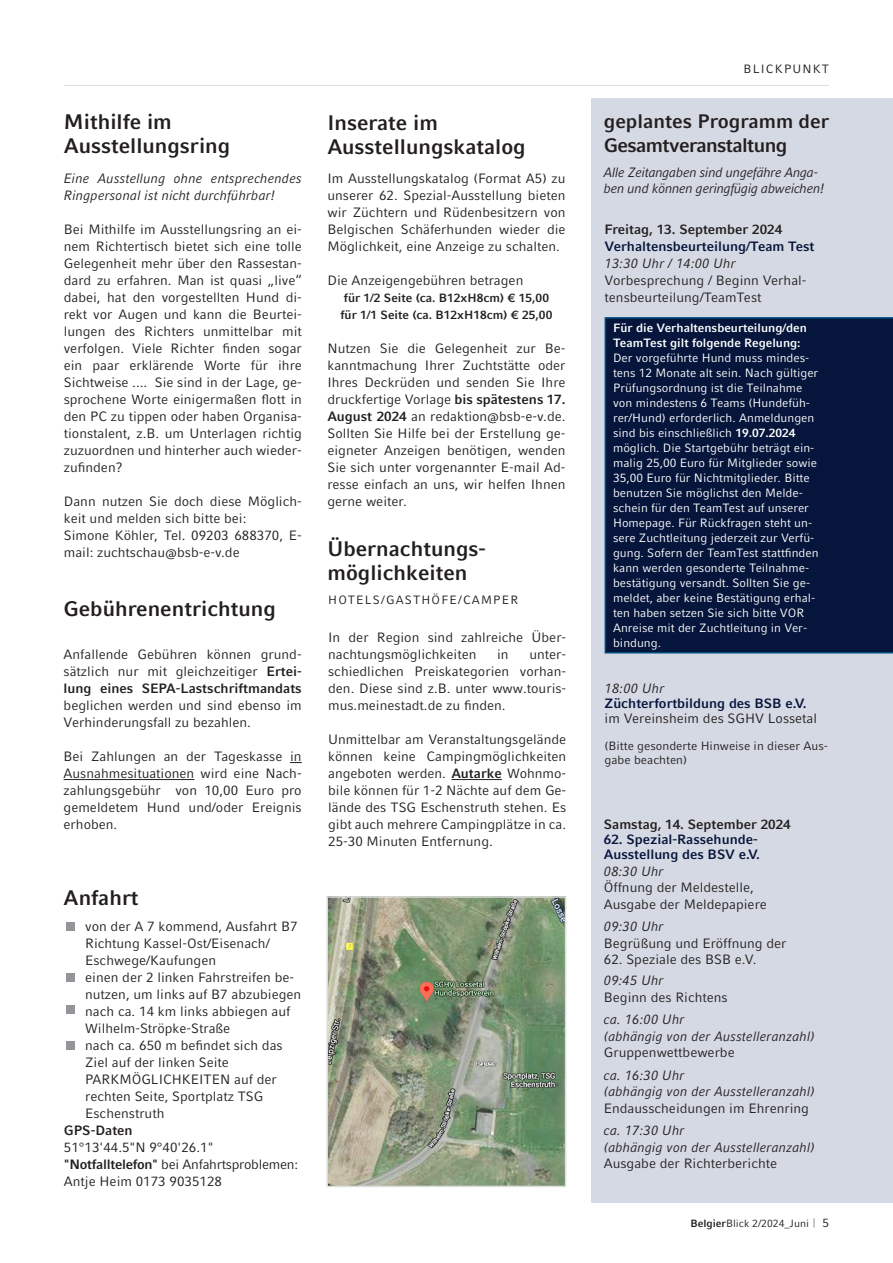
<style>
.page{position:relative;width:893px;height:1263px;background:#fff}
.page>*{position:absolute;margin:0;border:0;box-sizing:border-box;transform-origin:0 0}
.t1{font:700 21px/24px "Compatil Fact LT Pro";color:#231f20}
.t2{font:700 19.5px/24px "Compatil Fact LT Pro";letter-spacing:-.03em;color:#231f20}
.t3{font:13.5px/17px "Compatil Fact LT Pro";color:#231f20;text-align:justify}
.t4{font:italic 13.5px/16.5px "Compatil Fact LT Pro";color:#231f20}
.t5{font:700 13.5px/15px "Compatil Fact LT Pro";color:#06153b}
.t6{font:italic 13.5px/16.5px "Compatil Fact LT Pro";letter-spacing:-.03em;color:#231f20}
.t7{font:700 13.5px "Compatil Fact LT Pro";color:#231f20}
.t8{font:12px/15px "Compatil Fact LT Pro";color:#fff}
.t9{font:12px/13.5px "Compatil Fact LT Pro";color:#231f20}
.t10{font:700 12px/17px "Compatil Fact LT Pro";color:#231f20}
.t11{font:700 12px/15px "Compatil Fact LT Pro";color:#fff}
.t12{font:12px "Compatil Fact LT Pro";letter-spacing:.1em;color:#231f20}
.t13{font:10.5px "Compatil Fact LT Pro";color:#231f20}
.s1{font-weight:700}
.s2{font-size:12px;color:#939598}
.s3{font-size:12px}
</style>
<div class="page">
<div style="left:591px;top:98px;width:302px;height:1105px;background:#d5d9e3"></div>
<svg style="left:605px;top:317px;width:288px;height:336px"></svg>
<svg style="left:290px;top:762px;width:12px;height:1px"></svg>
<hr style="left:64px;top:779px;width:130px;height:1px;background:#231f20">
<div style="left:66px;top:922px;width:9px;height:9px;background:#939598"></div>
<div style="left:66px;top:973px;width:9px;height:9px;background:#939598"></div>
<div style="left:66px;top:1005px;width:9px;height:9px;background:#939598"></div>
<div style="left:66px;top:1041px;width:9px;height:9px;background:#939598"></div>
<img style="left:329px;top:899px;width:234px;height:285px">
<div style="left:326px;top:896px;width:240px;height:291px;border:2px solid #dcdddf"></div>
<hr style="left:451px;top:779px;width:51px;height:1px;background:#231f20">
<hr style="left:64px;top:85px;width:765px;height:1px;background:#dcdddf">
<h1 class="t1" style="left:64px;top:110px;width:168px">Mithilfe im<br>Ausstellungsring</h1>
<p class="t4" style="left:64px;top:170px;width:240px;line-height:17px">Eine Ausstellung ohne entsprechendes<br>Ringpersonal ist nicht durchführbar!</p>
<p class="t3" style="left:64px;top:221px;width:240px">Bei Mithilfe im Ausstellungsring an ei&shy;nem Richtertisch bietet sich eine tolle Gelegenheit mehr über den Rassestan&shy;dard zu erfahren. Man ist quasi „live“ dabei, hat den vorgestellten H und di&shy;rekt vor Augen und kann die Beurtei&shy;lungen des Richters unmittelbar mit verfolgen. Viele Richter finden sogar ein paar erklärende Worte für ihre Sichtweise .... Sie sind in der Lage, ge&shy;sprochene Worte einigermaßen flott in den PC zu tippen oder haben Organisa&shy;tionstalent, z.B. um U nterlagen richtig zuzuordnen und hinterher auch wieder&shy;zufinden?</p>
<p class="t3" style="left:64px;top:493px;width:240px;text-align:left">Dann nutzen Sie doch diese Möglich&shy;keit und melden sich bitte bei:<br>Simone Köhler, Tel. 09203 688370, E&shy;mail: zuchtschau@bsb-e-v.de</p>
<h1 class="t1" style="left:64px;top:597px;width:214px">Gebührenentrichtung</h1>
<p class="t3" style="left:64px;top:646px;width:240px">Anfallende Gebühren können grund&shy;sätzlich nur mit gleichzeitiger <span class="s1">Ertei&shy;lung eines SEPA-Lastschriftmandats</span></p>
<p class="t3" style="left:64px;top:697px;width:240px">beglichen werden und sind ebenso im<br>Verhinderungsfall zu bezahlen.</p>
<p class="t3" style="left:64px;top:748px;width:240px">Bei Zahlungen an der Tageskasse in Ausnahmesituationen wird eine Nach&shy;zahlungsgebühr von 10,00 Euro pro gemeldetem H und und/oder Ereignis erhoben.</p>
<h1 class="t1" style="left:64px;top:886px;width:76px">Anfahrt</h1>
<p class="t3" style="left:85px;top:918px;width:218px;text-align:left">von der A 7 kommend, Ausfahrt B7<br>Richtung Kassel-Ost/Eisenach/<br>Eschwege/Kaufungen<br>einen der 2 linken Fahrstreifen be&shy;nutzen, um links auf B7 abzubiegen nach ca. 14 km links abbiegen auf<br>Wilhelm-Ströpke-Straße<br>nach ca. 650 m befindet sich das<br>Ziel auf der linken Seite<br>PARKMÖGLICH KEITEN auf der rechten Seite, Sportplatz TSG<br>Eschenstruth</p>
<p class="t7" style="left:64px;top:1123px;width:70px">GPS-Daten</p>
<p class="t3" style="left:64px;top:1139px;width:236px;text-align:left">51°13'44.5"N 9°40'26.1" <span class="s1">"Notfalltelefon"</span> bei Anfahrtsproblemen:<br>Antje H eim 0173 9035128</p>
<h1 class="t1" style="left:327px;top:111px;width:200px">Inserate im<br>Ausstellungskatalog</h1>
<p class="t3" style="left:327px;top:170px;width:240px">Im Ausstellungskatalog (Format A5) zu unserer 62. Spezial-Ausstellung bieten wir Züchtern und Rüdenbesitzern von Belgischen Schäferhunden wieder die Möglichkeit, eine Anzeige zu schalten.</p>
<p class="t3" style="left:327px;top:272px;width:197px">Die Anzeigengebühren betragen</p>
<p class="t10" style="left:341px;top:289px;width:213px">für 1/2 Seite (ca. B12xH8cm) € 15,00 für 1/1 Seite (ca. B12xH18cm) € 25,00</p>
<p class="t3" style="left:327px;top:340px;width:240px">N utzen Sie die Gelegenheit zur Be&shy;kanntmachung Ihrer Zuchtstätte oder Ihres Deckrüden und senden Sie Ihre druckfertige Vorlage <span class="s1">bis spätestens 17.<br>August 2024</span> an redaktion@bsb-e-v.de.<br>Sollten Sie H ilfe bei der Erstellung ge&shy;eigneter Anzeigen benötigen, wenden Sie sich unter vorgenannter E-mail Ad&shy;resse einfach an uns, wir helfen Ihnen gerne weiter.</p>
<h1 class="t1" style="left:327px;top:536px;width:160px">Übernachtungs&shy;möglichkeiten</h1>
<p class="t9" style="left:328px;top:593px;width:10px">Hote</p>
<p class="t9" style="left:365px;top:593px;width:76px">ls/gast höfe</p>
<p class="t9" style="left:458px;top:593px;width:33px">/Campe</p>
<p class="t9" style="left:510px;top:593px;width:9px">r</p>
<p class="t3" style="left:328px;top:629px;width:240px">In der Region sind zahlreiche Über&shy;nachtungsmöglichkeiten</p>
<p class="t3" style="left:497px;top:646px;width:13px">in</p>
<p class="t3" style="left:328px;top:646px;width:240px;text-indent:201px">unter&shy;schiedlichen Preiskategorien vorhan&shy;den. Diese sind z.B. unter www.touris&shy;mus.meinestadt.de zu finden.</p>
<p class="t3" style="left:328px;top:731px;width:240px">U nmittelbar am Veranstaltungsgelände können keine Campingmöglichkeiten angeboten werden. <span class="s1">Autarke</span> Wohnmo&shy;bile können für 1-2 Nächte auf dem Ge&shy;lände des TSG Eschenstruth stehen. Es gibt auch mehrere Campingplätze in ca.<br>25-30 Minuten Entfernung.</p>
<p class="t12" style="left:743px;top:62px;width:87px">Blickpunkt</p>
<h2 class="t2" style="left:604px;top:110px;width:227px">geplantes Programm der<br>Gesamtveranstaltung</h2>
<p class="t6" style="left:604px;top:164px;width:222px">Alle Zeitangaben sind ungefähre Anga&shy;ben und können geringfügig abweichen!</p>
<p class="t7" style="left:605px;top:221px;width:179px">Freitag, 13. September 2024</p>
<p class="t5" style="left:605px;top:239px;width:211px">Verhaltensbeurteilung/Team Test</p>
<p class="t4" style="left:605px;top:255px;width:133px">13:30 Uhr / 14:00 Uhr</p>
<p class="t3" style="left:605px;top:272px;width:203px">Vorbesprechung / Beginn Verhal&shy;tensbeurteilung/TeamTest</p>
<p class="t11" style="left:613px;top:320px;width:195px">Für die Verhaltensbeurteilung/den<br>TeamTest gilt folgende Regelung:</p>
<p class="t8" style="left:613px;top:350px;width:207px">Der vorgeführte H und muss mindes&shy;tens 12 Monate alt sein. Nach gültiger Prüfungsordnung ist die Teilnahme von mindestens 6 Teams (H undefüh&shy;rer/H und) erforderlich. Anmeldungen sind bis einschließlich <span class="s1">19.07.2024 </span>möglich. Die Startgebühr beträgt ein&shy;malig 25,00 Euro für Mitglieder sowie 35,00 Euro für N ichtmitglieder. Bitte benutzen Sie möglichst den Melde&shy;schein für den TeamTest auf unserer Homepage. Für Rückfragen steht un&shy;sere Zuchtleitung jederzeit zur Verfü&shy;gung. Sofern der TeamTest stattfinden kann werden gesonderte Teilnahme&shy;bestätigung versandt. Sollten Sie ge&shy;meldet, aber keine Bestätigung erhal&shy;ten haben setzen Sie sich bitte VOR Anreise mit der Zuchtleitung in Ver&shy;bindung.</p>
<p class="t4" style="left:605px;top:680px;width:61px">18:00 Uhr</p>
<p class="t5" style="left:605px;top:696px;width:204px">Züchterfortbildung des BSB e.V.</p>
<p class="t3" style="left:605px;top:710px;width:133px">im Vereinsheim des SGH</p>
<p class="t3" style="left:755px;top:710px;width:64px">V Lossetal</p>
<p class="t9" style="left:605px;top:739px;width:225px">(Bitte gesonderte H inweise in dieser Aus&shy;gabe beachten)</p>
<p class="t7" style="left:604px;top:816px;width:188px">Samstag, 14. September 2024</p>
<p class="t5" style="left:604px;top:832px;width:158px">62. Spezial-Rassehunde-<br>Ausstellung des BSV e.V.</p>
<p class="t4" style="left:604px;top:863px;width:61px">08:30 Uhr</p>
<p class="t3" style="left:604px;top:879px;width:165px;line-height:16.5px">Öffnung der Meldestelle,<br>Ausgabe der Meldepapiere</p>
<p class="t4" style="left:604px;top:918px;width:61px">09:30 Uhr</p>
<p class="t3" style="left:604px;top:935px;width:184px">Begrüßung und Eröffnung der</p>
<p class="t3" style="left:604px;top:951px;width:154px">62. Speziale des BSB e.V.</p>
<p class="t4" style="left:604px;top:972px;width:61px">09:45 Uhr</p>
<p class="t3" style="left:604px;top:989px;width:125px">Beginn des Richtens</p>
<p class="t4" style="left:604px;top:1011px;width:213px">ca. 16:00 Uhr<br>(abhängig von der Ausstelleranzahl)</p>
<p class="t3" style="left:604px;top:1044px;width:132px">G ruppenwettbewerbe</p>
<p class="t4" style="left:604px;top:1067px;width:213px">ca. 16:30 Uhr<br>(abhängig von der Ausstelleranzahl)</p>
<p class="t3" style="left:604px;top:1100px;width:207px">Endausscheidungen im Ehrenring</p>
<p class="t4" style="left:604px;top:1122px;width:213px">ca. 17:30 Uhr<br>(abhängig von der Ausstelleranzahl)</p>
<p class="t3" style="left:604px;top:1155px;width:175px">Ausgabe der Richterberichte</p>
<p class="t13" style="left:690px;top:1218px;width:140px"><span class="s1">Belgier</span>Blick 2/2024_Juni <span class="s2">|</span> <span class="s3">5</span></p>
</div>
